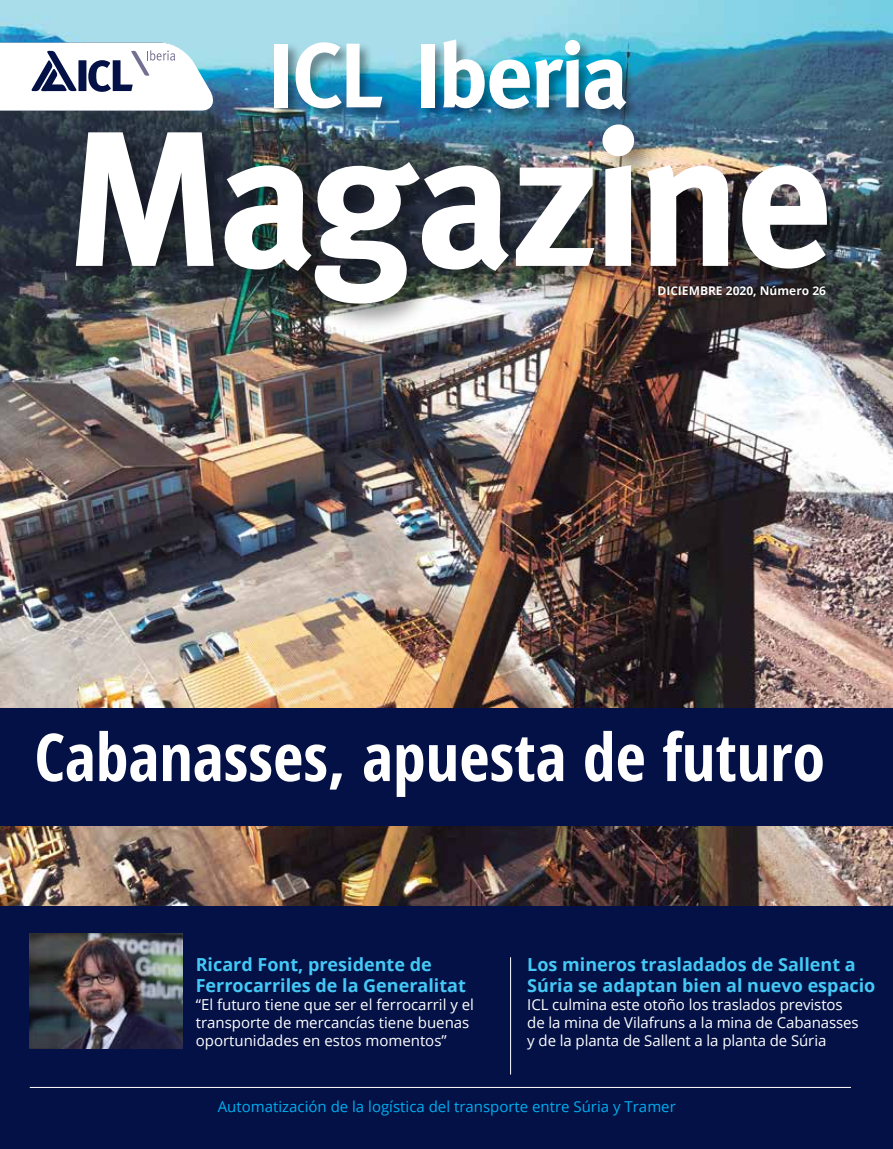
<style>
.page{position:relative;width:893px;height:1149px;background:#fff}
.page>*{position:absolute;margin:0;border:0;box-sizing:border-box;transform-origin:0 0}
.t1{font:700 192px "Meta";letter-spacing:-.035em;color:#fff}
.t2{font:700 91.5px "Meta";letter-spacing:-.02em;color:#fff}
.t3{font:700 66px "Open Sans Hebrew Condensed";color:#fff}
.t4{font:700 18px/21px "Open Sans";color:#44c8f5}
.t5{font:15px/18px "Open Sans";letter-spacing:-.005em;color:#fff}
.t6{font:15px "Open Sans";color:#00aeef}
.t7{font:700 12px "Open Sans";color:#fff}
</style>
<div class="page">
<div style="left:0;top:895px;width:893px;height:253px;background:#041146"></div>
<hr style="left:30px;top:1086px;width:821px;height:1px;background:#fff">
<hr style="left:510px;top:956px;width:1px;height:118px;background:#fff">
<img style="left:30px;top:933px;width:152px;height:115px">
<img style="left:0;top:0;width:893px;height:905px">
<div style="left:273px;top:38px;width:366px;height:85px;background:#000;opacity:.4"></div>
<div style="left:72px;top:121px;width:784px;height:211px;background:#000;opacity:.4"></div>
<svg style="left:0;top:43px;width:216px;height:68px"></svg>
<div style="left:0;top:707px;width:893px;height:118px;background:#041146"></div>
<h2 class="t2" style="left:268px;top:23px;width:361px">ICL Iberia</h2>
<h1 class="t1" style="left:66px;top:85px;width:767px">Magazine</h1>
<p class="t7" style="left:657px;top:282px;width:170px">DICIEMBRE 2020, Número 26</p>
<h3 class="t3" style="left:34px;top:719px;width:792px">Cabanasses, apuesta de futuro</h3>
<p class="t4" style="left:196px;top:953px;width:272px">Ricard Font, presidente de<br>Ferrocarriles de la Generalitat</p>
<p class="t5" style="left:196px;top:994px;width:280px">“El futuro tiene que ser el ferrocarril y el transporte de mercancías tiene buenas oportunidades en estos momentos”</p>
<p class="t4" style="left:527px;top:953px;width:350px">Los mineros trasladados de Sallent a<br>Súria se adaptan bien al nuevo espacio</p>
<p class="t5" style="left:527px;top:994px;width:333px">ICL culmina este otoño los traslados previstos de la mina de Vilafruns a la mina de Cabanasses y de la planta de Sallent a la planta de Súria</p>
<p class="t6" style="left:218px;top:1095px;width:460px">Automatización de la logística del transporte entre Súria y Tramer</p>
</div>
